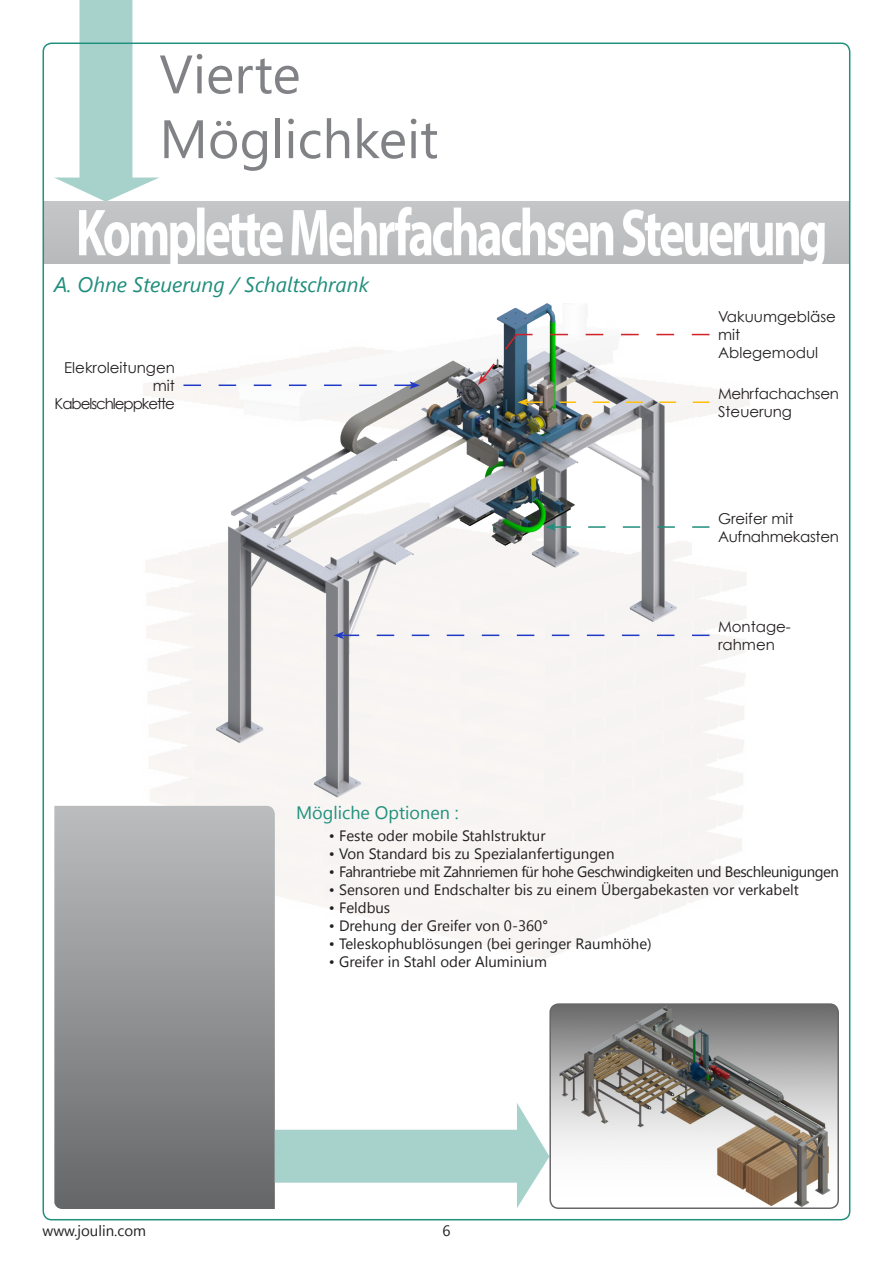
<style>
.page{position:relative;width:893px;height:1263px;background:#fff}
.page>*{position:absolute;margin:0;border:0;box-sizing:border-box;transform-origin:0 0}
.t1{font:54px "Segoe UI";color:#808285}
.t2{font:italic 21px "Segoe UI";color:#208e7c}
.t3{font:18px "Segoe UI";color:#21907d}
.t4{font:15px "Segoe UI";color:#231f20}
.t5{font:15px "Segoe UI";letter-spacing:-.03em;color:#231f20}
.t6{font:15px/18px "Century Gothic";color:#231f20}
.t7{font:15px/18px "Century Gothic";letter-spacing:-.02em;color:#231f20}
.t8{font:15px/18px "Century Gothic";letter-spacing:-.025em;color:#231f20}
.t9{font:15px "Century Gothic";letter-spacing:-.07em;color:#231f20}
</style>
<div class="page">
<svg style="left:54px;top:0;width:105px;height:202px"></svg>
<img style="left:46px;top:202px;width:801px;height:62px">
<img style="left:217px;top:304px;width:459px;height:493px">
<svg style="left:518px;top:398px;width:191px;height:8px"></svg>
<svg style="left:545px;top:523px;width:164px;height:8px"></svg>
<svg style="left:478px;top:332px;width:231px;height:53px"></svg>
<img style="left:54px;top:806px;width:221px;height:403px">
<svg style="left:275px;top:1103px;width:274px;height:105px"></svg>
<svg style="left:333px;top:631px;width:376px;height:8px"></svg>
<img style="left:552px;top:1006px;width:286px;height:202px">
<div style="left:549px;top:1003px;width:290px;height:206px;border:2px solid #67676a;border-radius:9px"></div>
<svg style="left:183px;top:381px;width:237px;height:8px"></svg>
<p class="t1" style="left:159px;top:37px;width:143px">Vierte</p>
<p class="t1" style="left:159px;top:101px;width:280px">Möglichkeit</p>
<p class="t2" style="left:54px;top:270px;width:317px">A. Ohne Steuerung / Schaltschrank</p>
<p class="t6" style="left:64px;top:358px;width:112px;text-align:right">Elekroleitungen mit</p>
<p class="t9" style="left:55px;top:394px;width:122px">Kabelschleppkette</p>
<p class="t6" style="left:718px;top:307px;width:119px">Vakuumgebläse mit</p>
<p class="t6" style="left:718px;top:343px;width:102px">Ablegemodul</p>
<p class="t8" style="left:718px;top:384px;width:122px">Mehrfachachsen<br>Steuerung</p>
<p class="t7" style="left:718px;top:509px;width:122px">Greifer mit<br>Aufnahmekasten</p>
<p class="t6" style="left:718px;top:617px;width:74px">Montage&shy;rahmen</p>
<p class="t3" style="left:296px;top:800px;width:164px">Mögliche Optionen :</p>
<p class="t4" style="left:329px;top:825px;width:218px">• Feste oder mobile Stahlstruktur</p>
<p class="t4" style="left:329px;top:843px;width:287px">• Von Standard bis zu Spezialanfertigungen</p>
<p class="t5" style="left:329px;top:861px;width:512px">• Fahrantriebe mit Zahnriemen für hohe Geschwindigkeiten und Beschleunigungen</p>
<p class="t4" style="left:329px;top:879px;width:472px">• Sensoren und Endschalter bis zu einem Übergabekasten vor verkabelt</p>
<p class="t4" style="left:329px;top:897px;width:63px">• Feldbus</p>
<p class="t4" style="left:329px;top:915px;width:221px">• Drehung der Greifer von 0-360°</p>
<p class="t4" style="left:329px;top:933px;width:324px">• Teleskophublösungen (bei geringer Raumhöhe)</p>
<p class="t4" style="left:329px;top:951px;width:220px">• Greifer in Stahl oder Aluminium</p>
<p class="t4" style="left:43px;top:1220px;width:105px">www.joulin.com</p>
<p class="t4" style="left:442px;top:1220px;width:10px">6</p>
</div>
